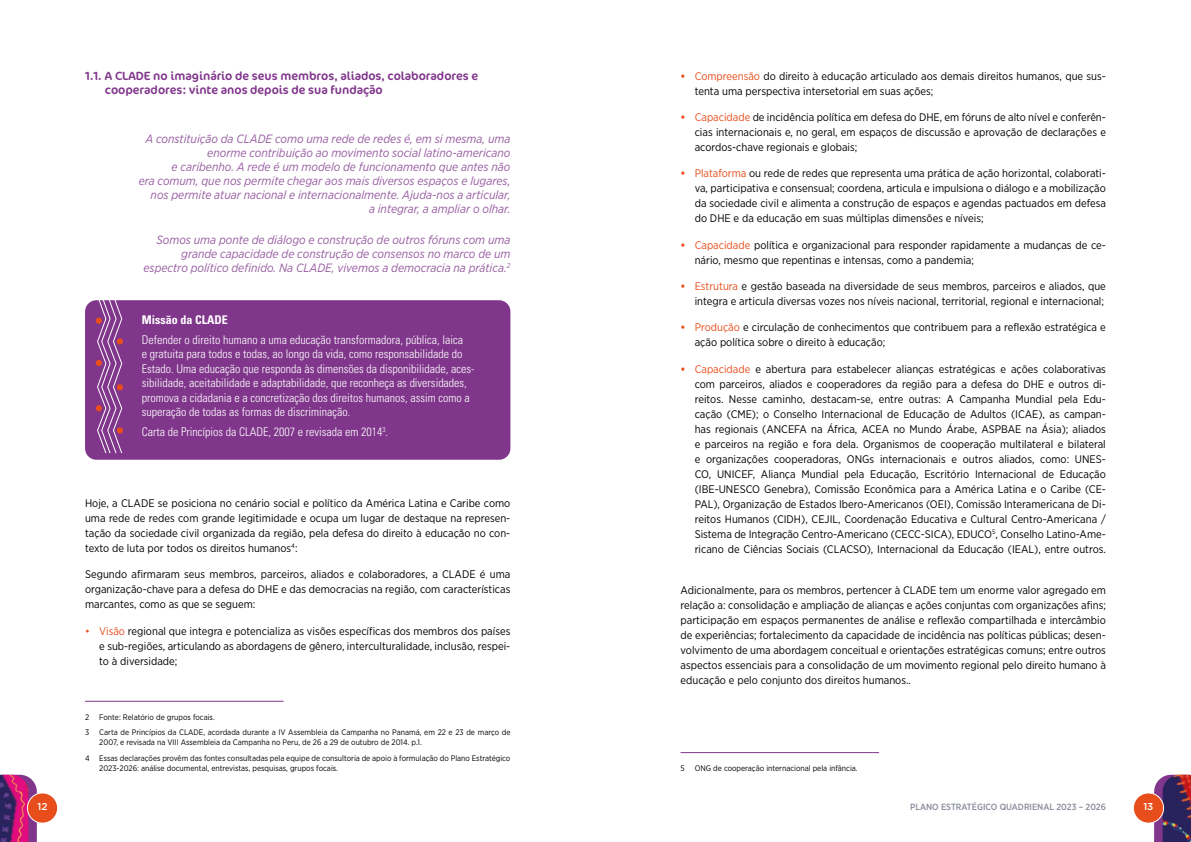
<style>
.page{position:relative;width:1191px;height:842px;background:#fff}
.page>*{position:absolute;margin:0;border:0;box-sizing:border-box;transform-origin:0 0}
.t1{font:italic 12px/14px "Gotham Narrow";color:#975ca1;text-align:right}
.t2{font:300 condensed 12px/14.4px "Univers LT Std";color:#fff}
.t3{font:12px/14.4px "Cocon";color:#80368b}
.t4{font:700 condensed 12px "Univers LT Std";color:#fff}
.t5{font:11px/15px "Gotham Narrow";color:#000;text-align:justify}
.t6{font:500 10px "Gotham";color:#fff}
.t7{font:500 9px "Gotham Narrow";color:#888b9b}
.t8{font:8px/15.7px "Gotham Narrow";color:#000}
.s1{color:#e74e1c}
.s2{font-weight:700;color:#e74e1c}
</style>
<div class="page">
<svg style="left:1154px;top:777px;width:8px;height:65px"></svg>
<img style="left:1162px;top:775px;width:29px;height:67px">
<svg style="left:28px;top:777px;width:9px;height:65px"></svg>
<img style="left:0;top:775px;width:28px;height:67px">
<div style="left:27px;top:793px;width:31px;height:30px;background:#e74e1c;border-radius:50%"></div>
<div style="left:27px;top:792px;width:31px;height:32px;border:1px solid #fff;border-radius:50%"></div>
<div style="left:1133px;top:793px;width:30px;height:30px;background:#e74e1c;border-radius:50%"></div>
<div style="left:1132px;top:792px;width:32px;height:32px;border:1px solid #fff;border-radius:50%"></div>
<div style="left:85px;top:300px;width:425px;height:160px;background:#80368b;border-radius:11px"></div>
<svg style="left:96px;top:300px;width:27px;height:154px"></svg>
<hr style="left:85px;top:701px;width:198px;height:1px;background:#80368b">
<hr style="left:680px;top:752px;width:199px;height:1px;background:#80368b">
<p class="t3" style="left:105px;top:68px;width:375px;text-indent:-20px">1.1. A CLADE no imaginário de seus membros, aliados, colaboradores e cooperadores: vinte anos depois de sua fundação</p>
<p class="t1" style="left:139px;top:131px;width:373px">A constituição da CLADE como uma rede de redes é, em si mesma, uma enorme contribuição ao movimento social latino-americano<br>e caribenho. A rede é um modelo de funcionamento que antes não<br>era comum, que nos permite chegar aos mais diversos espaços e lugares, nos permite atuar nacional e internacionalmente. Ajuda-nos a articular,<br>a integrar, a ampliar o olhar.</p>
<p class="t1" style="left:143px;top:232px;width:368px">Somos uma ponte de diálogo e construção de outros fóruns com uma grande capacidade de construção de consensos no marco de um espectro político definido. Na CLADE, vivemos a democracia na prática.<sup>2</sup></p>
<p class="t4" style="left:142px;top:312px;width:87px">Missão da CLADE</p>
<p class="t2" style="left:142px;top:333px;width:334px">Defender o direito humano a uma educação transformadora, pública, laica<br>e gratuita para todos e todas, ao longo da vida, como responsabilidade do Estado. Uma educação que responda às dimensões da disponibilidade, aces&shy;sibilidade, aceitabilidade e adaptabilidade, que reconheça as diversidades, promova a cidadania e a concretização dos direitos humanos, assim como a superação de todas as formas de discriminação.</p>
<p class="t2" style="left:142px;top:425px;width:248px">Carta de Princípios da CLADE, 2007 e revisada em 2014<sup>3</sup>.</p>
<p class="t5" style="left:85px;top:495px;width:427px">Hoje, a CLADE se posiciona no cenário social e político da América Latina e Caribe como uma rede de redes com grande legitimidade e ocupa um lugar de destaque na represen&shy;tação da sociedade civil organizada da região, pela defesa do direito à educação no con&shy;texto de luta por todos os direitos humanos<sup>4</sup>:</p>
<p class="t5" style="left:85px;top:567px;width:427px">Segundo afirmaram seus membros, parceiros, aliados e colaboradores, a CLADE é uma organização-chave para a defesa do DHE e das democracias na região, com características marcantes, como as que se seguem:</p>
<p class="t5" style="left:99px;top:623px;width:413px;text-indent:-14px"><span class="s1">• Visão</span> regional que integra e potencializa as visões específicas dos membros dos países e sub-regiões, articulando as abordagens de gênero, interculturalidade, inclusão, respei&shy;to à diversidade;</p>
<p class="t8" style="left:85px;top:709px;width:427px;text-indent:14px">Fonte: Relatório de grupos focais.<br>3 Carta de Princípios da CLADE, acordada durante a IV Assembleia da Campanha no Panamá, em 22 e 23 de março de</p>
<p class="t8" style="left:85px;top:735px;width:427px;text-indent:14px">2007, e revisada na VIII Assembleia da Campanha no Peru, de 26 a 29 de outubro de 2014. p.1.<br>4 Essas declarações provêm das fontes consultadas pela equipe de consultoria de apoio à formulação do Plano Estratégico</p>
<p class="t8" style="left:99px;top:760px;width:240px">2023-2026: análise documental, entrevistas, pesquisas, grupos focais.</p>
<p class="t8" style="left:85px;top:709px;width:6px">2</p>
<p class="t5" style="left:694px;top:68px;width:413px;text-indent:-14px"><span class="s2">•</span> <span class="s1">Compreensão</span> do direito à educação articulado aos demais direitos humanos, que sus&shy;tenta uma perspectiva intersetorial em suas ações;</p>
<p class="t5" style="left:694px;top:109px;width:413px;text-indent:-14px"><span class="s2">•</span> <span class="s1">Capacidade</span> de incidência política em defesa do DHE, em fóruns de alto nível e conferên&shy;cias internacionais e, no geral, em espaços de discussão e aprovação de declarações e acordos-chave regionais e globais;</p>
<p class="t5" style="left:694px;top:166px;width:413px;text-indent:-14px"><span class="s2">•</span> <span class="s1">Plataforma</span> ou rede de redes que representa uma prática de ação horizontal, colaborati&shy;va, participativa e consensual; coordena, articula e impulsiona o diálogo e a mobilização da sociedade civil e alimenta a construção de espaços e agendas pactuados em defesa do DHE e da educação em suas múltiplas dimensões e níveis;</p>
<p class="t5" style="left:694px;top:237px;width:412px;text-indent:-14px"><span class="s2">•</span> <span class="s1">Capacidade</span> política e organizacional para responder rapidamente a mudanças de ce&shy;nário, mesmo que repentinas e intensas, como a pandemia;</p>
<p class="t5" style="left:680px;top:278px;width:427px;text-align:right"><span class="s2">•</span> <span class="s1">Estrutura</span> e gestão baseada na diversidade de seus membros, parceiros e aliados, que integra e articula diversas vozes nos níveis nacional, territorial, regional e internacional;</p>
<p class="t5" style="left:694px;top:320px;width:413px;text-indent:-14px"><span class="s2">•</span> <span class="s1">Produção</span> e circulação de conhecimentos que contribuem para a reflexão estratégica e ação política sobre o direito à educação;</p>
<p class="t5" style="left:694px;top:361px;width:413px;text-indent:-14px"><span class="s2">•</span> <span class="s1">Capacidade</span> e abertura para estabelecer alianças estratégicas e ações colaborativas com parceiros, aliados e cooperadores da região para a defesa do DHE e outros di&shy;reitos. Nesse caminho, destacam-se, entre outras: A Campanha Mundial pela Edu&shy;cação (CME); o Conselho Internacional de Educação de Adultos (ICAE), as campan&shy;has regionais (ANCEFA na África, ACEA no Mundo Árabe, ASPBAE na Ásia); aliados e parceiros na região e fora dela. Organismos de cooperação multilateral e bilateral e organizações cooperadoras, ONGs internacionais e outros aliados, como: UNES-CO, UNICEF, Aliança Mundial pela Educação, Escritório Internacional de Educação (IBE-UNESCO Genebra), Comissão Econômica para a América Latina e o Caribe (CE-PAL), Organização de Estados Ibero-Americanos (OEI), Comissão Interamericana de Di&shy;reitos Humanos (CIDH), CEJIL, Coordenação Educativa e Cultural Centro-Americana / Sistema de Integração Centro-Americano (CECC-SICA), EDUCO<sup>5</sup>, Conselho Latino-Ame&shy;ricano de Ciências Sociais (CLACSO), Internacional da Educação (IEAL), entre outros.</p>
<p class="t5" style="left:680px;top:582px;width:427px">Adicionalmente, para os membros, pertencer à CLADE tem um enorme valor agregado em relação a: consolidação e ampliação de alianças e ações conjuntas com organizações afins; participação em espaços permanentes de análise e reflexão compartilhada e intercâmbio de experiências; fortalecimento da capacidade de incidência nas políticas públicas; desen&shy;volvimento de uma abordagem conceitual e orientações estratégicas comuns; entre outros aspectos essenciais para a consolidação de um movimento regional pelo direito humano à educação e pelo conjunto dos direitos humanos..</p>
<p class="t8" style="left:680px;top:760px;width:179px">5 ONG de cooperação internacional pela infância.</p>
<p class="t6" style="left:38px;top:801px;width:11px">12</p>
<p class="t7" style="left:910px;top:801px;width:197px">PLANO ESTRATÉGICO QUADRIENAL 2023 – 2026</p>
<p class="t6" style="left:1143px;top:801px;width:12px">13</p>
</div>
